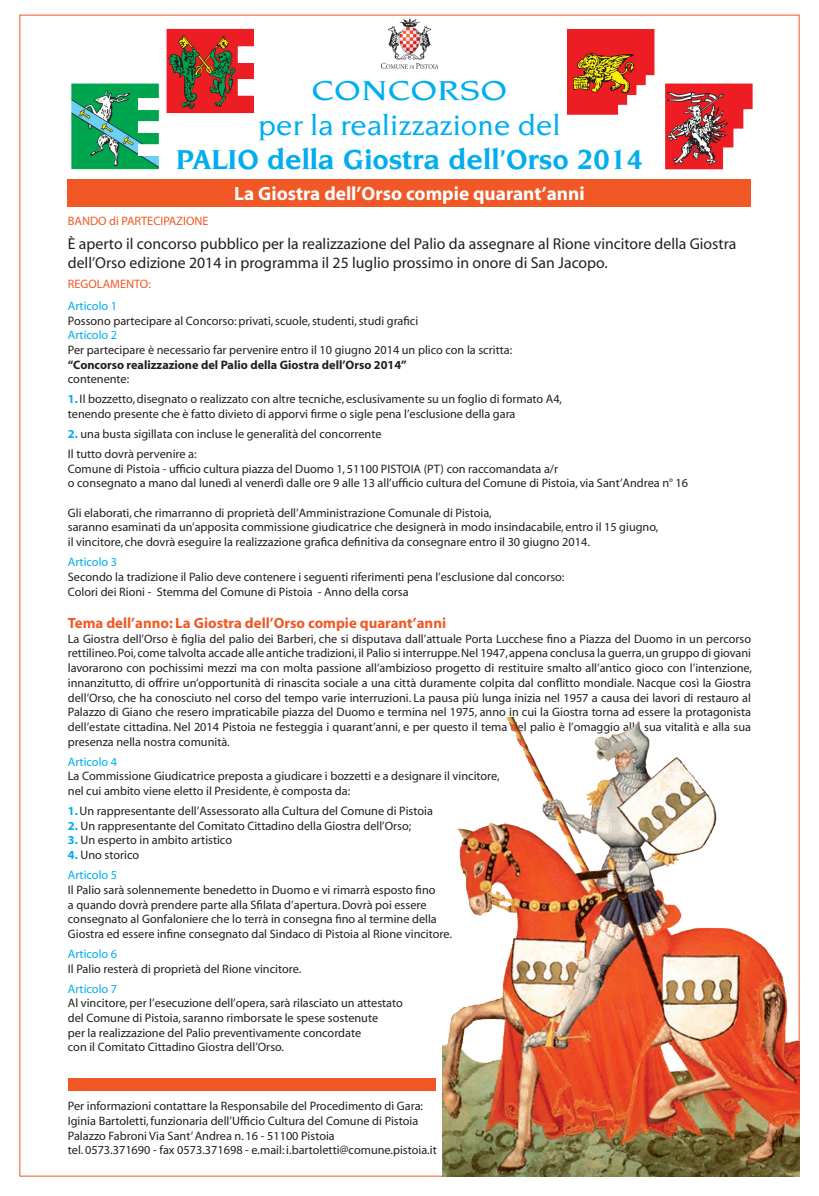
<style>
.page{position:relative;width:819px;height:1196px;background:#fff}
.page>*{position:absolute;margin:0;border:0;box-sizing:border-box;transform-origin:0 0}
.t1{font:700 29.66px "Novarese";color:#00aeef}
.t2{font:500 29.66px/34.6px "Novarese";color:#00aeef;text-align:center;scale:1.25 1}
.t3{font:700 19.25px "Myriad";color:#fff}
.t4{font:15.75px/18.9px "Myriad";color:#231f20}
.t5{font:700 14.88px "Myriad";color:#f15826}
.t6{font:12.25px/14.7px "Myriad";color:#231f20}
.t7{font:700 12.25px "Myriad";color:#231f20}
.t8{font:12.25px "Myriad";color:#00aeef}
.t9{font:12.25px "Myriad";color:#f15826}
.s1{font-weight:700;color:#00aeef}
.s2{color:#00aeef}
</style>
<div class="page">
<div style="left:68px;top:179px;width:683px;height:27px;background:#f15826"></div>
<img style="left:71px;top:84px;width:88px;height:85px">
<img style="left:166px;top:29px;width:88px;height:84px">
<img style="left:567px;top:29px;width:87px;height:86px">
<img style="left:665px;top:84px;width:87px;height:85px">
<div style="left:69px;top:1078px;width:367px;height:13px;background:#f15826"></div>
<img style="left:380px;top:19px;width:59px;height:50px">
<img style="left:443px;top:717px;width:356px;height:459px">
<h1 class="t2" style="left:258px;top:73px;width:243px">CONCORSO<br>per la realizzazione del</h1>
<h1 class="t1" style="left:176px;top:143px;width:469px">PALIO della Giostra dell’Orso 2014</h1>
<h2 class="t3" style="left:234px;top:183px;width:352px">La Giostra dell’Orso compie quarant’anni</h2>
<p class="t9" style="left:68px;top:215px;width:142px">BANDO di PARTECIPAZIONE</p>
<p class="t4" style="left:68px;top:235px;width:670px">È aperto il concorso pubblico per la realizzazione del Palio da assegnare al Rione vincitore della Giostra dell’Orso edizione 2014 in programma il 25 luglio prossimo in onore di San Jacopo.</p>
<p class="t9" style="left:68px;top:278px;width:84px">REGOLAMENTO:</p>
<p class="t8" style="left:68px;top:299px;width:51px">Articolo 1</p>
<p class="t6" style="left:68px;top:313px;width:352px">Possono partecipare al Concorso: privati, scuole, studenti, studi grafici</p>
<p class="t8" style="left:68px;top:329px;width:51px">Articolo 2</p>
<p class="t6" style="left:68px;top:343px;width:446px">Per partecipare è necessario far pervenire entro il 10 giugno 2014 un plico con la scritta:</p>
<p class="t7" style="left:68px;top:358px;width:340px">“Concorso realizzazione del Palio della Giostra dell’Orso 2014”</p>
<p class="t6" style="left:68px;top:372px;width:63px">contenente:</p>
<p class="t6" style="left:68px;top:392px;width:496px"><span class="s1">1.</span> Il bozzetto, disegnato o realizzato con altre tecniche, esclusivamente su un foglio di formato A4, tenendo presente che è fatto divieto di apporvi firme o sigle pena l’esclusione della gara</p>
<p class="t6" style="left:68px;top:424px;width:315px;line-height:19.9px"><span class="s1">2.</span> una busta sigillata con incluse le generalità del concorrente<br>Il tutto dovrà pervenire a:</p>
<p class="t6" style="left:68px;top:462px;width:621px">Comune di Pistoia - ufficio cultura piazza del Duomo 1, 51100 PISTOIA (PT) con raccomandata a/r<br>o consegnato a mano dal lunedì al venerdì dalle ore 9 alle 13 all’ufficio cultura del Comune di Pistoia, via Sant’Andrea n° 16</p>
<p class="t6" style="left:68px;top:506px;width:592px">Gli elaborati, che rimarranno di proprietà dell’Amministrazione Comunale di Pistoia,<br>saranno esaminati da un’apposita commissione giudicatrice che designerà in modo insindacabile, entro il 15 giugno, il vincitore, che dovrà eseguire la realizzazione grafica definitiva da consegnare entro il 30 giugno 2014.</p>
<p class="t8" style="left:68px;top:556px;width:51px">Articolo 3</p>
<p class="t6" style="left:68px;top:570px;width:498px">Secondo la tradizione il Palio deve contenere i seguenti riferimenti pena l’esclusione dal concorso:<br>Colori dei Rioni - Stemma del Comune di Pistoia - Anno della corsa</p>
<p class="t5" style="left:68px;top:615px;width:380px">Tema dell’anno: La Giostra dell’Orso compie quarant’anni</p>
<p class="t6" style="left:68px;top:632px;width:685px;text-align:justify">La Giostra dell’Orso è figlia del palio dei Barberi, che si disputava dall’attuale Porta Lucchese fino a Piazza del Duomo in un percorso rettilineo. Poi, come talvolta accade alle antiche tradizioni, il Palio si interruppe. Nel 1947, appena conclusa la guerra, un gruppo di giovani lavorarono con pochissimi mezzi ma con molta passione all’ambizioso progetto di restituire smalto all’antico gioco con l’intenzione, innanzitutto, di offrire un’opportunità di rinascita sociale a una città duramente colpita dal conflitto mondiale. Nacque così la Giostra dell’Orso, che ha conosciuto nel corso del tempo varie interruzioni. La pausa più lunga inizia nel 1957 a causa dei lavori di restauro al Palazzo di Giano che resero impraticabile piazza del Duomo e termina nel 1975, anno in cui la Giostra torna ad essere la protagonista dell’estate cittadina. Nel 2014 Pistoia ne festeggia i quarant’anni, e per questo il tema del palio è l’omaggio alla sua vitalità e alla sua presenza nella nostra comunità.</p>
<p class="t8" style="left:68px;top:755px;width:51px">Articolo 4</p>
<p class="t6" style="left:68px;top:769px;width:433px">La Commissione Giudicatrice preposta a giudicare i bozzetti e a designare il vincitore, nel cui ambito viene eletto il presidente, è composta da:</p>
<p class="t6" style="left:68px;top:804px;width:366px"><span class="s1">1.</span> Un rappresentante dell’Assessorato alla Cultura del Comune di Pistoia</p>
<p class="t6" style="left:68px;top:819px;width:345px"><span class="s1">2.</span> Un rappresentante del Comitato Cittadino della Giostra dell’Orso;</p>
<p class="t6" style="left:68px;top:833px;width:166px"><span class="s1">3.</span> Un esperto in ambito artistico</p>
<p class="t6" style="left:68px;top:845px;width:73px;line-height:19.9px"><span class="s1">4.</span> Uno storico<br><span class="s2">Articolo 5</span></p>
<p class="t6" style="left:68px;top:883px;width:385px">Il Palio sarà solennemente benedetto in Duomo e vi rimarrà esposto fino<br>a quando dovrà prendere parte alla Sfilata d’apertura. Dovrà poi essere consegnato al Gonfaloniere che lo terrà in consegna fino al termine della Giostra ed essere infine consegnato dal Sindaco di Pistoia al Rione vincitore.</p>
<p class="t8" style="left:68px;top:947px;width:51px">Articolo 6</p>
<p class="t6" style="left:68px;top:961px;width:235px">Il Palio resterà di proprietà del Rione vincitore.</p>
<p class="t8" style="left:68px;top:982px;width:51px">Articolo 7</p>
<p class="t6" style="left:68px;top:996px;width:336px">Al vincitore, per l’esecuzione dell’opera, sarà rilasciato un attestato del Comune di Pistoia, saranno rimborsate le spese sostenute<br>per la realizzazione del Palio preventivamente concordate<br>con il Comitato Cittadino Giostra dell’Orso.</p>
<p class="t6" style="left:68px;top:1099px;width:370px">Per informazioni contattare la Responsabile del Procedimento di Gara:<br>Iginia Bartoletti, funzionaria dell’Ufficio Cultura del Comune di Pistoia Palazzo Fabroni Via Sant’ Andrea n. 16 - 51100 Pistoia<br>tel. 0573.371690 - fax 0573.371698 - e.mail: i.bartoletti@comune.pistoia.it</p>
</div>
